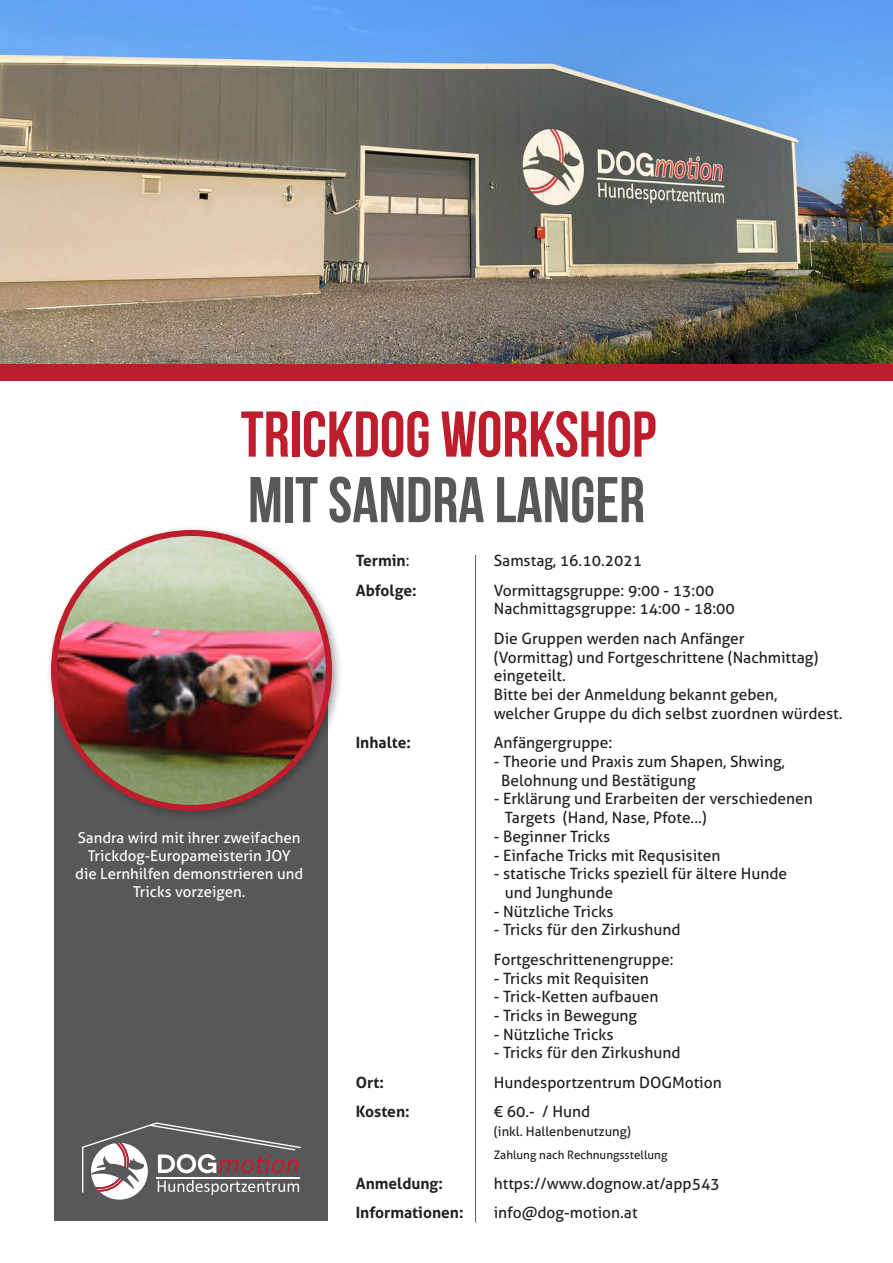
<style>
.page{position:relative;width:893px;height:1263px;background:#fff}
.page>*{position:absolute;margin:0;border:0;box-sizing:border-box;transform-origin:0 0}
.t1{font:700 64.5px "Bebas Neue";color:#be1d2c}
.t2{font:700 64.5px "Bebas Neue";color:#57585a}
.t3{font:15.6px/18.8px "Aller";color:#231f20}
.t4{font:700 15.6px "Aller";color:#231f20}
.t5{font:15px/18px "Aller";color:#fff;text-align:center}
.t6{font:13.05px "Aller";color:#231f20}
.t7{font:11.7px "Aller";color:#231f20}
.s1{font-weight:400}
</style>
<div class="page">
<img style="left:0;top:0;width:893px;height:370px">
<div style="left:1px;top:364px;width:892px;height:17px;background:#be1d2c"></div>
<div style="left:55px;top:659px;width:273px;height:561px;background:#57585a"></div>
<div style="left:46px;top:524px;width:297px;height:298px;background:#231f20;opacity:.45"></div>
<img style="left:54px;top:533px;width:275px;height:275px;border-radius:137px">
<div style="left:51px;top:530px;width:281px;height:281px;border:6px solid #be1d2c;border-radius:50%"></div>
<svg style="left:82px;top:1122px;width:219px;height:78px"></svg>
<hr style="left:475px;top:555px;width:1px;height:667px;background:#57585a">
<h1 class="t1" style="left:241px;top:399px;width:417px">TRICKDOG WORKSHOP</h1>
<h1 class="t2" style="left:248px;top:464px;width:398px">MIT SANDRA LANGER</h1>
<p class="t4" style="left:356px;top:551px;width:55px">Termin<span class="s1">:</span></p>
<p class="t3" style="left:494px;top:551px;width:150px">Samstag, 16.10.2021</p>
<p class="t4" style="left:356px;top:580px;width:62px">Abfolge:</p>
<p class="t3" style="left:494px;top:581px;width:243px">Vormittagsgruppe: 9:00 - 13:00<br>Nachmittagsgruppe: 14:00 - 18:00</p>
<p class="t3" style="left:494px;top:629px;width:350px">Die Gruppen werden nach Anfänger<br>(Vormittag) und Fortgeschrittene (Nachmittag) eingeteilt.<br>Bitte bei der Anmeldung bekannt geben,<br>welcher Gruppe du dich selbst zuordnen würdest.</p>
<p class="t4" style="left:356px;top:733px;width:57px">Inhalte:</p>
<p class="t3" style="left:494px;top:733px;width:120px">Anfängergruppe:</p>
<p class="t3" style="left:501px;top:752px;width:285px;text-indent:-7px">- Theorie und Praxis zum Shapen, Shwing,<br>Belohnung und Bestätigung</p>
<p class="t3" style="left:505px;top:789px;width:309px;text-indent:-11px">- Erklärung und Erarbeiten der verschiedenen<br>Targets (Hand, Nase, Pfote...)</p>
<p class="t3" style="left:494px;top:827px;width:118px">- Beginner Tricks</p>
<p class="t3" style="left:494px;top:845px;width:228px">- Einfache Tricks mit Requsisiten</p>
<p class="t3" style="left:505px;top:864px;width:284px;text-indent:-11px">- statische Tricks speziell für ältere Hunde und Junghunde</p>
<p class="t3" style="left:494px;top:902px;width:121px">- Nützliche Tricks</p>
<p class="t3" style="left:494px;top:915px;width:188px;line-height:29.5px">- Tricks für den Zirkushund<br>Fortgeschrittenengruppe:</p>
<p class="t3" style="left:494px;top:969px;width:157px">- Tricks mit Requisiten</p>
<p class="t3" style="left:494px;top:987px;width:166px">- Trick-Ketten aufbauen</p>
<p class="t3" style="left:494px;top:1006px;width:145px">- Tricks in Bewegung</p>
<p class="t3" style="left:494px;top:1025px;width:121px">- Nützliche Tricks</p>
<p class="t3" style="left:494px;top:1043px;width:188px">- Tricks für den Zirkushund</p>
<p class="t4" style="left:356px;top:1073px;width:30px">Ort:</p>
<p class="t3" style="left:494px;top:1073px;width:230px">Hundesportzentrum DOGMotion</p>
<p class="t4" style="left:356px;top:1102px;width:55px">Kosten:</p>
<p class="t3" style="left:494px;top:1102px;width:98px">€ 60.- / Hund</p>
<p class="t6" style="left:494px;top:1123px;width:139px">(inkl. Hallenbenutzung)</p>
<p class="t7" style="left:494px;top:1148px;width:175px">Zahlung nach Rechnungsstellung</p>
<p class="t4" style="left:356px;top:1174px;width:89px">Anmeldung:</p>
<p class="t3" style="left:494px;top:1174px;width:227px">https://www.dognow.at/app543</p>
<p class="t4" style="left:356px;top:1203px;width:109px">Informationen:</p>
<p class="t3" style="left:494px;top:1203px;width:145px">info@dog-motion.at</p>
<p class="t5" style="left:75px;top:828px;width:229px">Sandra wird mit ihrer zweifachen<br>Trickdog-Europameisterin JOY die Lernhilfen demonstrieren und<br>Tricks vorzeigen.</p>
</div>
